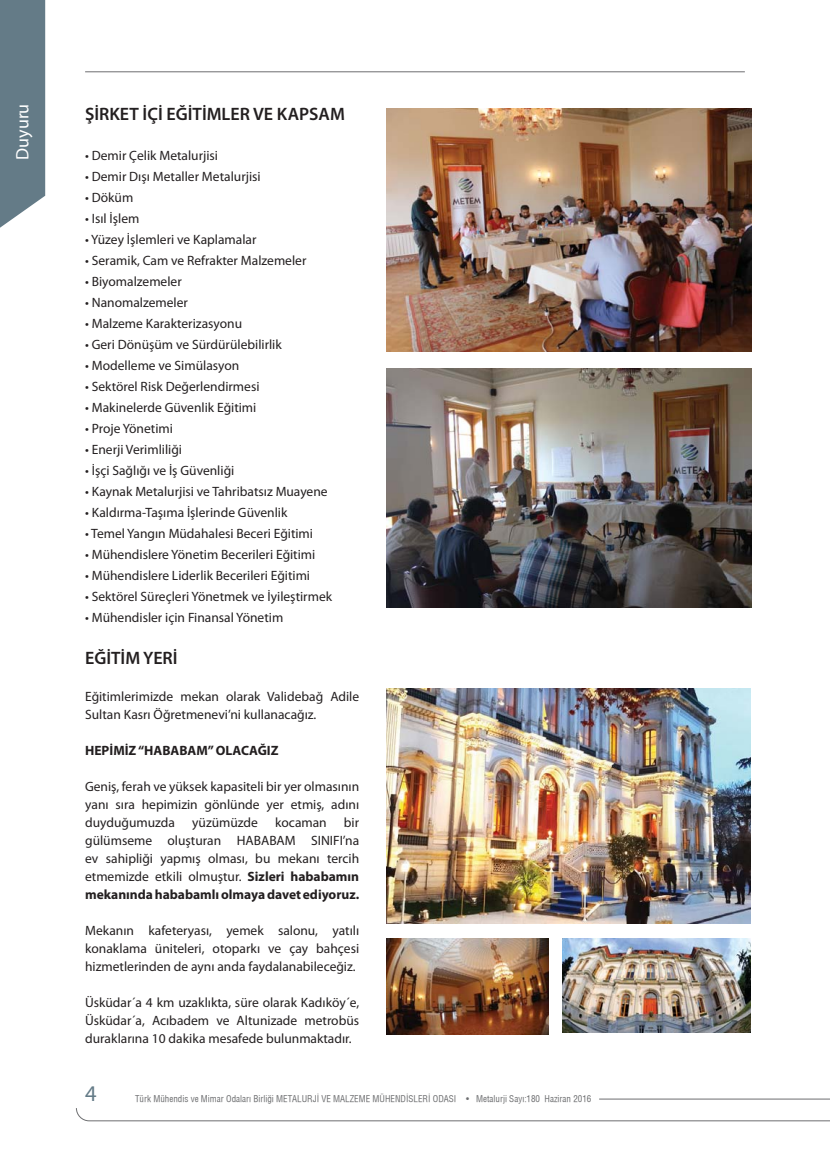
<style>
.page{position:relative;width:830px;height:1170px;background:#fff}
.page>*{position:absolute;margin:0;border:0;box-sizing:border-box;transform-origin:0 0}
.t1{font:22.5px "Myriad Pro";color:#647b87}
.t2{font:600 18px "Myriad Pro";color:#231f20}
.t3{font:18px "Myriad Pro";color:#fff}
.t4{font:13.5px/18px "Myriad Pro";color:#231f20;text-align:justify}
.t5{font:700 13.5px "Myriad Pro";color:#231f20}
.t6{font:9px "Helvetica Condensed X Book";color:#6d6e70}
.s1{font-weight:700}
</style>
<div class="page">
<hr style="left:85px;top:72px;width:659px;height:1px;background:#6d6e70">
<hr style="left:599px;top:1098px;width:230px;height:1px;background:#6d6e70">
<svg style="left:76px;top:1108px;width:754px;height:13px"></svg>
<svg style="left:0;top:0;width:45px;height:228px;background:#6f848f"></svg>
<img style="left:386px;top:368px;width:364px;height:239px">
<img style="left:386px;top:108px;width:364px;height:243px">
<img style="left:562px;top:938px;width:188px;height:94px">
<img style="left:387px;top:688px;width:363px;height:235px">
<img style="left:386px;top:938px;width:162px;height:95px">
<h2 class="t3" style="left:16px;top:160px;width:58px;rotate:-90deg">Duyuru</h2>
<h2 class="t2" style="left:85px;top:107px;width:261px">ŞİRKET İÇİ EĞİTİMLER VE KAPSAM</h2>
<p class="t4" style="left:85px;top:147px;width:134px">• Demir Çelik Metalurjisi</p>
<p class="t4" style="left:85px;top:168px;width:177px">• Demir Dışı Metaller Metalurjisi</p>
<p class="t4" style="left:85px;top:189px;width:50px">• Döküm</p>
<p class="t4" style="left:85px;top:210px;width:56px">• Isıl İşlem</p>
<p class="t4" style="left:85px;top:231px;width:173px">• Yüzey İşlemleri ve Kaplamalar</p>
<p class="t4" style="left:85px;top:252px;width:223px">• Seramik, Cam ve Refrakter Malzemeler</p>
<p class="t4" style="left:85px;top:273px;width:98px">• Biyomalzemeler</p>
<p class="t4" style="left:85px;top:294px;width:104px">• Nanomalzemeler</p>
<p class="t4" style="left:85px;top:315px;width:158px">• Malzeme Karakterizasyonu</p>
<p class="t4" style="left:85px;top:336px;width:198px">• Geri Dönüşüm ve Sürdürülebilirlik</p>
<p class="t4" style="left:85px;top:357px;width:156px">• Modelleme ve Simülasyon</p>
<p class="t4" style="left:85px;top:378px;width:176px">• Sektörel Risk Değerlendirmesi</p>
<p class="t4" style="left:85px;top:399px;width:173px">• Makinelerde Güvenlik Eğitimi</p>
<p class="t4" style="left:85px;top:420px;width:89px">• Proje Yönetimi</p>
<p class="t4" style="left:85px;top:441px;width:98px">• Enerji Verimliliği</p>
<p class="t4" style="left:85px;top:462px;width:151px">• İşçi Sağlığı ve İş Güvenliği</p>
<p class="t4" style="left:85px;top:483px;width:244px">• Kaynak Metalurjisi ve Tahribatsız Muayene</p>
<p class="t4" style="left:85px;top:504px;width:204px">• Kaldırma-Taşıma İşlerinde Güvenlik</p>
<p class="t4" style="left:85px;top:525px;width:229px">• Temel Yangın Müdahalesi Beceri Eğitimi</p>
<p class="t4" style="left:85px;top:546px;width:232px">• Mühendislere Yönetim Becerileri Eğitimi</p>
<p class="t4" style="left:85px;top:567px;width:226px">• Mühendislere Liderlik Becerileri Eğitimi</p>
<p class="t4" style="left:85px;top:588px;width:248px">• Sektörel Süreçleri Yönetmek ve İyileştirmek</p>
<p class="t4" style="left:85px;top:609px;width:199px">• Mühendisler için Finansal Yönetim</p>
<h2 class="t2" style="left:85px;top:651px;width:94px">EĞİTİM YERİ</h2>
<p class="t4" style="left:85px;top:688px;width:275px">Eğitimlerimizde mekan olarak Validebağ Adile<br>Sultan Kasrı Öğretmenevi’ni kullanacağız.</p>
<p class="t5" style="left:85px;top:745px;width:195px">HEPİMİZ “HABABAM” OLACAĞIZ</p>
<p class="t4" style="left:85px;top:778px;width:275px">Geniş, ferah ve yüksek kapasiteli bir yer olmasının yanı sıra hepimizin gönlünde yer etmiş, adını duyduğumuzda</p>
<p class="t4" style="left:85px;top:814px;width:275px;text-indent:259px">bir gülümseme oluşturan HABABAM SINIFI’na ev sahipliği yapmış olması, bu mekanı tercih etmemizde etkili olmuştur. <span class="s1">Sizleri hababamın mekanında hababamlı olmaya davet ediyoruz.</span></p>
<p class="t4" style="left:85px;top:922px;width:275px">Mekanın kafeteryası, yemek salonu, yatılı konaklama üniteleri, otoparkı ve çay bahçesi hizmetlerinden de aynı anda faydalanabileceğiz.</p>
<p class="t4" style="left:85px;top:994px;width:275px">Üsküdar´a 4 km uzaklıkta, süre olarak Kadıköy´e, Üsküdar´a, Acıbadem ve Altunizade metrobüs duraklarına 10 dakika mesafede bulunmaktadır.</p>
<p class="t4" style="left:192px;top:814px;width:67px">yüzümüzde</p>
<p class="t4" style="left:275px;top:814px;width:53px">kocaman</p>
<h1 class="t1" style="left:85px;top:1084px;width:13px">4</h1>
<p class="t6" style="left:135px;top:1093px;width:457px">Türk Mühendis ve Mimar Odaları Birliği METALURJİ VE MALZEME MÜHENDİSLERİ ODASI • Metalurji Sayı:180 Haziran 2016</p>
</div>
